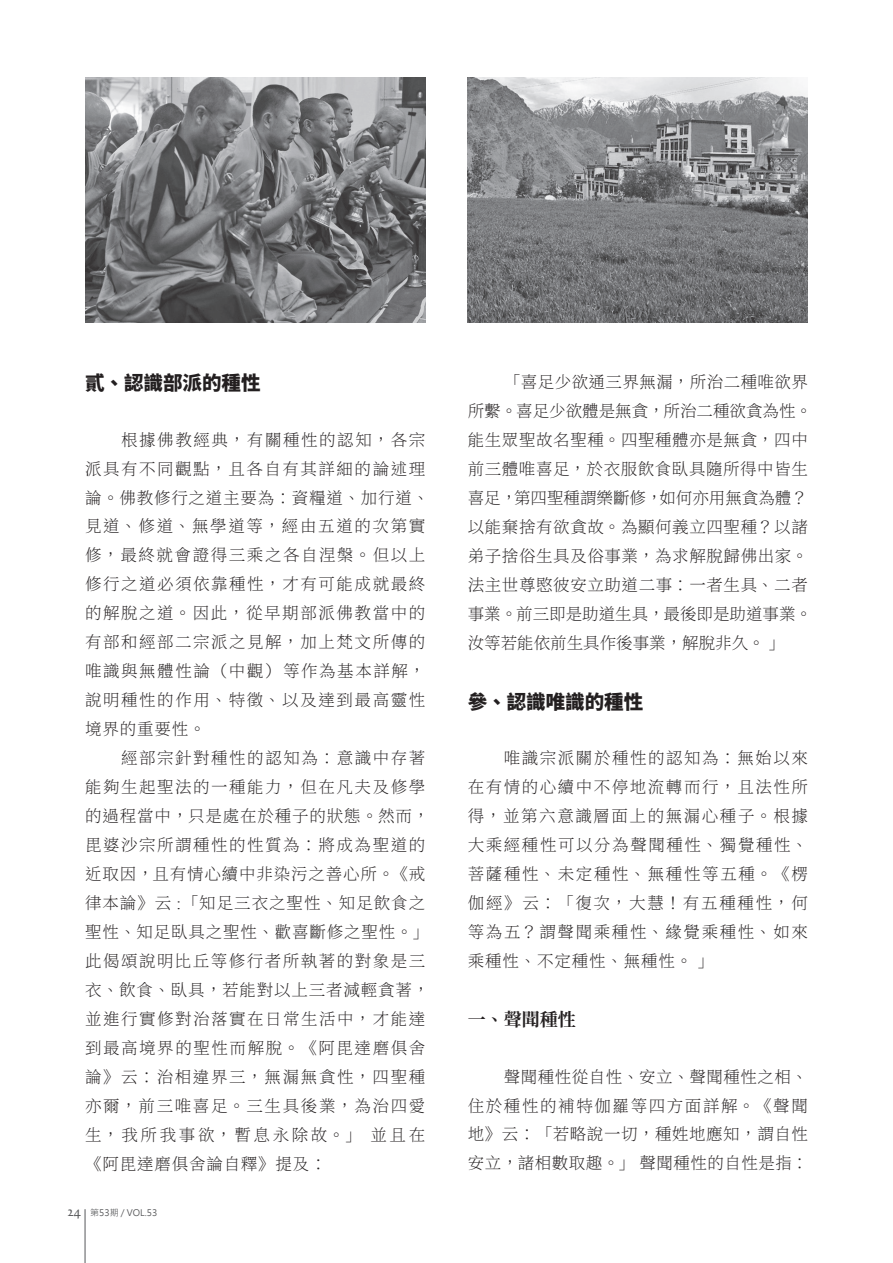
<style>
.page{position:relative;width:893px;height:1263px;background:#fff}
.page>*{position:absolute;margin:0;border:0;box-sizing:border-box;transform-origin:0 0}
.t1{font:900 19.5px "Noto Sans Hant";color:#231f20}
.t2{font:700 18px "Noto Serif CJ Ktc";color:#231f20}
.t3{font:200 16.5px/29px "Noto Serif CJ Ktc";letter-spacing:.09em;color:#231f20}
.t4{font:200 16.5px/29px "Noto Serif CJ Ktc";letter-spacing:.035em;color:#231f20}
.t5{font:9px "Microsoft Jheng Hei";color:#57585a}
.s1{font-family:"Times New Roman";font-weight:400}
.s2{font-family:"Calligraphic 421 BT Roman B";font-size:15px}
</style>
<div class="page">
<img style="left:468px;top:78px;width:340px;height:244px">
<img style="left:85px;top:78px;width:340px;height:244px">
<hr style="left:85px;top:1209px;width:1px;height:54px;background:#57585a">
<p class="t1" style="left:85px;top:372px;width:177px">貳、認識部派的種性</p>
<p class="t3" style="left:85px;top:425px;width:346px;text-indent:36px">根據佛教經典，有關種性的認知，各宗派具有不同觀點，且各自有其詳細的論述理論。佛教修行之道主要為：資糧道、加行道、見道、修道、無學道等，經由五道的次第實修，最終就會證得三乘之各自涅槃。但以上修行之道必須依靠種性，才有可能成就最終的解脫之道。因此，從早期部派佛教當中的有部和經部二宗派之見解，加上梵文所傳的唯識與無體性論（中觀）等作為基本詳解，說明種性的作用、特徵、以及達到最高靈性境界的重要性。</p>
<p class="t3" style="left:85px;top:744px;width:346px;text-indent:36px">經部宗針對種性的認知為：意識中存著能夠生起聖法的一種能力，但在凡夫及修學的過程當中，只是處在於種子的狀態。然而，毘婆沙宗所謂種性的性質為：將成為聖道的近取因，且有情心續中非染污之善心所。《戒律本論》云 <span class="s1">:</span>「知足三衣之聖性、知足飲食之聖性、知足臥具之聖性、歡喜斷修之聖性。」此偈頌說明比丘等修行者所執著的對象是三衣、飲食、臥具，若能對以上三者減輕貪著，並進行實修對治落實在日常生活中，才能達到最高境界的聖性而解脫。《阿毘達磨俱舍論》云：治相違界三，無漏無貪性，四聖種亦爾，前三唯喜足。三生具後業，為治四愛生，我所我事欲，暫息永除故。」並且在《阿毘達磨俱舍論自釋》提及：</p>
<p class="t5" style="left:68px;top:1207px;width:91px"><span class="s2">24</span> 第53期 / VOL.53</p>
<p class="t4" style="left:468px;top:368px;width:346px;text-indent:36px">「喜足少欲通三界無漏，所治二種唯欲界所繫。喜足少欲體是無貪，所治二種欲貪為性。能生眾聖故名聖種。四聖種體亦是無貪，四中前三體唯喜足，於衣服飲食臥具隨所得中皆生喜足，第四聖種謂樂斷修，如何亦用無貪為體？以能棄捨有欲貪故。為顯何義立四聖種？以諸弟子捨俗生具及俗事業，為求解脫歸佛出家。法主世尊愍彼安立助道二事：一者生具、二者事業。前三即是助道生具，最後即是助道事業。汝等若能依前生具作後事業，解脫非久。」</p>
<p class="t1" style="left:468px;top:691px;width:177px">參、認識唯識的種性</p>
<p class="t3" style="left:468px;top:744px;width:342px;text-align:justify;text-indent:36px">唯識宗派關於種性的認知為：無始以來在有情的心續中不停地流轉而行，且法性所得，並第六意識層面上的無漏心種子。根據大乘經種性可以分為聲聞種性、獨覺種性、菩薩種性、未定種性、無種性等五種。《楞伽經》云：「復次，大慧！有五種種性，何等為五？謂聲聞乘種性、緣覺乘種性、如來乘種性、不定種性、無種性。」</p>
<p class="t2" style="left:468px;top:1009px;width:109px">一、聲聞種性</p>
<p class="t3" style="left:468px;top:1062px;width:342px;text-align:justify;text-indent:36px">聲聞種性從自性、安立、聲聞種性之相、住於種性的補特伽羅等四方面詳解。《聲聞地》云：「若略說一切，種姓地應知，謂自性安立，諸相數取趣。」聲聞種性的自性是指：</p>
</div>
